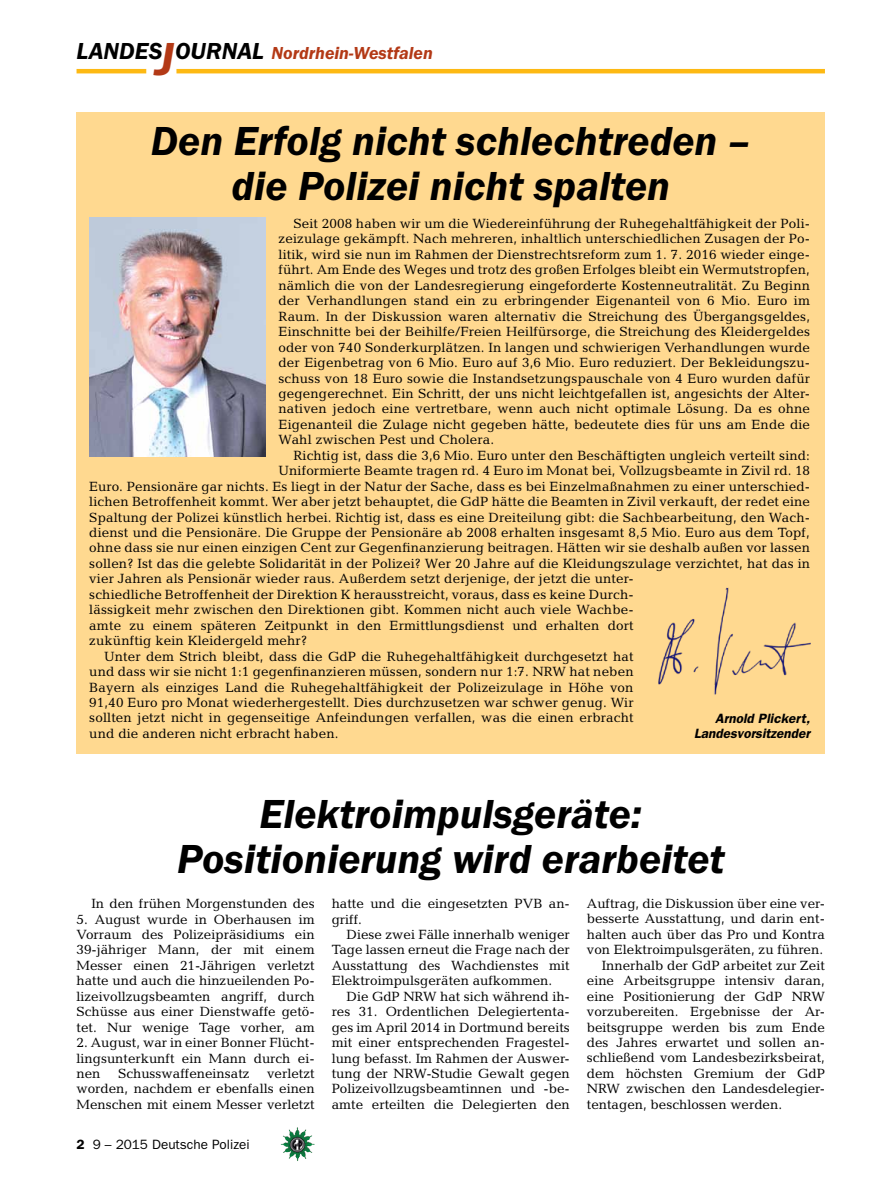
<style>
.page{position:relative;width:893px;height:1191px;background:#fff}
.page>*{position:absolute;margin:0;border:0;box-sizing:border-box;transform-origin:0 0}
.t1{font:italic 600 42px/45px "Franklin Gothic Itc T";color:#000;text-align:center}
.t2{font:italic 600 18px "Franklin Gothic Itc T";color:#b33916}
.t3{font:13.5px/15.5px "Candida";letter-spacing:.01em;color:#000;text-align:justify}
.t4{font:italic 600 13.5px/15.5px "Franklin Gothic";color:#000;text-align:right}
.t5{font:13.5px "Franklin Gothic";color:#000}
.s1{font-size:24px;color:#000}
.s2{font-size:48px}
.s3{font-weight:600}
</style>
<div class="page">
<hr style="left:77px;top:69px;width:69px;height:4px;background:#fdb913">
<hr style="left:176px;top:69px;width:649px;height:4px;background:#fdb913">
<img style="left:281px;top:1128px;width:16px;height:24px">
<div style="left:77px;top:112px;width:748px;height:641px;background:#ffd990"></div>
<img style="left:89px;top:218px;width:177px;height:238px">
<img style="left:658px;top:587px;width:152px;height:108px">
<h2 class="t2" style="left:77px;top:42px;width:358px"><span class="s1">LANDES</span><span class="s2">J</span><span class="s1">OURNAL</span> Nordrhein-Westfalen</h2>
<h1 class="t1" style="left:151px;top:117px;width:601px">Den Erfolg nicht schlechtreden – die Polizei nicht spalten</h1>
<p class="t3" style="left:279px;top:216px;width:533px;text-indent:15px">Seit 2008 haben wir um die Wiedereinführung der Ruhegehaltfähigkeit der Poli&shy;zeizulage gekämpft. Nach mehreren, inhaltlich unterschiedlichen Zusagen der Po&shy;litik, wird sie nun im Rahmen der Dienstrechtsreform zum 1. 7. 2016 wieder einge&shy;führt. Am Ende des Weges und trotz des großen Erfolges bleibt ein Wermutstropfen, nämlich die von der Landesregierung eingeforderte Kostenneutralität. Zu Beginn der Verhandlungen stand ein zu erbringender Eigenanteil von 6 Mio. Euro im Raum. In der Diskussion waren alternativ die Streichung des Übergangsgeldes, Einschnitte bei der Beihilfe/Freien Heilfürsorge, die Streichung des Kleidergeldes oder von 740 Sonderkurplätzen. In langen und schwierigen Verhandlungen wurde der Eigenbetrag von 6 Mio. Euro auf 3,6 Mio. Euro reduziert. Der Bekleidungszu&shy;schuss von 18 Euro sowie die Instandsetzungspauschale von 4 Euro wurden dafür gegengerechnet. Ein Schritt, der uns nicht leichtgefallen ist, angesichts der Alter&shy;nativen jedoch eine vertretbare, wenn auch nicht optimale Lösung. Da es ohne Eigenanteil die Zulage nicht gegeben hätte, bedeutete dies für uns am Ende die Wahl zwischen Pest und Cholera.</p>
<p class="t3" style="left:293px;top:447px;width:518px">Richtig ist, dass die 3,6 Mio. Euro unter den Beschäftigten ungleich verteilt sind:</p>
<p class="t3" style="left:279px;top:463px;width:533px">Uniformierte Beamte tragen rd. 4 Euro im Monat bei, Vollzugsbeamte in Zivil rd. 18</p>
<p class="t3" style="left:89px;top:478px;width:722px">Euro. Pensionäre gar nichts. Es liegt in der Natur der Sache, dass es bei Einzelmaßnahmen zu einer unterschied-</p>
<p class="t3" style="left:89px;top:494px;width:722px">lichen Betroffenheit kommt. Wer aber jetzt behauptet, die GdP hätte die Beamten in Zivil verkauft, der redet eine</p>
<p class="t3" style="left:89px;top:509px;width:722px">Spaltung der Polizei künstlich herbei. Richtig ist, dass es eine Dreiteilung gibt: die Sachbearbeitung, den Wach-</p>
<p class="t3" style="left:89px;top:525px;width:722px">dienst und die Pensionäre. Die Gruppe der Pensionäre ab 2008 erhalten insgesamt 8,5 Mio. Euro aus dem Topf,</p>
<p class="t3" style="left:89px;top:540px;width:722px">ohne dass sie nur einen einzigen Cent zur Gegenfinanzierung beitragen. Hätten wir sie deshalb außen vor lassen</p>
<p class="t3" style="left:89px;top:555px;width:722px">sollen? Ist das die gelebte Solidarität in der Polizei? Wer 20 Jahre auf die Kleidungszulage verzichtet, hat das in</p>
<p class="t3" style="left:89px;top:571px;width:546px">vier Jahren als Pensionär wieder raus. Außerdem setzt derjenige, der jetzt die unter-</p>
<p class="t3" style="left:89px;top:586px;width:546px">schiedliche Betroffenheit der Direktion K herausstreicht, voraus, dass es keine Durch-</p>
<p class="t3" style="left:89px;top:602px;width:546px">lässigkeit mehr zwischen den Direktionen gibt. Kommen nicht auch viele Wachbe-</p>
<p class="t3" style="left:89px;top:617px;width:546px">amte zu einem späteren Zeitpunkt in den Ermittlungsdienst und erhalten dort</p>
<p class="t3" style="left:89px;top:633px;width:219px">zukünftig kein Kleidergeld mehr?</p>
<p class="t3" style="left:104px;top:648px;width:531px">Unter dem Strich bleibt, dass die GdP die Ruhegehaltfähigkeit durchgesetzt hat</p>
<p class="t3" style="left:89px;top:664px;width:546px">und dass wir sie nicht 1:1 gegenfinanzieren müssen, sondern nur 1:7. NRW hat neben</p>
<p class="t3" style="left:89px;top:679px;width:546px">Bayern als einziges Land die Ruhegehaltfähigkeit der Polizeizulage in Höhe von</p>
<p class="t3" style="left:89px;top:694px;width:546px">91,40 Euro pro Monat wiederhergestellt. Dies durchzusetzen war schwer genug. Wir</p>
<p class="t3" style="left:89px;top:710px;width:546px">sollten jetzt nicht in gegenseitige Anfeindungen verfallen, was die einen erbracht</p>
<p class="t3" style="left:89px;top:725px;width:251px">und die anderen nicht erbracht haben.</p>
<p class="t4" style="left:694px;top:710px;width:117px">Arnold Plickert,<br>Landesvorsitzender</p>
<h1 class="t1" style="left:177px;top:790px;width:549px">Elektroimpulsgeräte:<br>Positionierung wird erarbeitet</h1>
<p class="t3" style="left:332px;top:895px;width:240px">hatte und die eingesetzten PVB an&shy;griff.</p>
<p class="t3" style="left:332px;top:926px;width:240px;text-indent:15px">Diese zwei Fälle innerhalb weniger Tage lassen erneut die Frage nach der Ausstattung des Wachdienstes mit Elektroimpulsgeräten aufkommen.</p>
<p class="t3" style="left:332px;top:988px;width:240px;text-indent:15px">Die GdP NRW hat sich während ih&shy;res 31. Ordentlichen Delegiertenta&shy;ges im April 2014 in Dortmund bereits mit einer entsprechenden Fragestel&shy;lung befasst. Im Rahmen der Auswer&shy;tung der NRW-Studie Gewalt gegen Polizeivollzugsbeamtinnen und -be&shy;amte erteilten die Delegierten den</p>
<p class="t3" style="left:587px;top:895px;width:240px">Auftrag, die Diskussion über eine ver-</p>
<p class="t3" style="left:587px;top:911px;width:240px">besserte Ausstattung, und darin ent-</p>
<p class="t3" style="left:587px;top:926px;width:240px">halten auch über das Pro und Kontra</p>
<p class="t3" style="left:587px;top:942px;width:238px">von Elektroimpulsgeräten, zu führen.</p>
<p class="t3" style="left:602px;top:957px;width:225px">Innerhalb der GdP arbeitet zur Zeit</p>
<p class="t3" style="left:587px;top:973px;width:240px">eine Arbeitsgruppe intensiv daran,</p>
<p class="t3" style="left:587px;top:988px;width:240px">eine Positionierung der GdP NRW</p>
<p class="t3" style="left:587px;top:1003px;width:240px">vorzubereiten. Ergebnisse der Ar-</p>
<p class="t3" style="left:587px;top:1019px;width:240px">beitsgruppe werden bis zum Ende</p>
<p class="t3" style="left:587px;top:1034px;width:240px">des Jahres erwartet und sollen an-</p>
<p class="t3" style="left:587px;top:1050px;width:240px">schließend vom Landesbezirksbeirat,</p>
<p class="t3" style="left:587px;top:1065px;width:240px">dem höchsten Gremium der GdP</p>
<p class="t3" style="left:587px;top:1081px;width:240px">NRW zwischen den Landesdelegier-</p>
<p class="t3" style="left:587px;top:1096px;width:197px">tentagen, beschlossen werden.</p>
<p class="t3" style="left:91px;top:895px;width:225px">In den frühen Morgenstunden des</p>
<p class="t3" style="left:77px;top:911px;width:240px">5. August wurde in Oberhausen im Vorraum des Polizeipräsidiums ein 39-jähriger Mann, der mit einem Messer einen 21-Jährigen verletzt hatte und auch die hinzueilenden Po&shy;lizeivollzugsbeamten angriff, durch Schüsse aus einer Dienstwaffe getö&shy;tet. Nur wenige Tage vorher, am</p>
<p class="t3" style="left:77px;top:1034px;width:240px">2. August, war in einer Bonner Flücht&shy;lingsunterkunft ein Mann durch ei&shy;nen</p>
<p class="t3" style="left:77px;top:1065px;width:240px;text-indent:191px">verletzt worden, nachdem er ebenfalls einen Menschen mit einem Messer verletzt</p>
<p class="t3" style="left:118px;top:1065px;width:133px">Schusswaffeneinsatz</p>
<p class="t5" style="left:77px;top:1136px;width:175px"><span class="s3">2</span> 9 – 2015 Deutsche Polizei</p>
</div>
